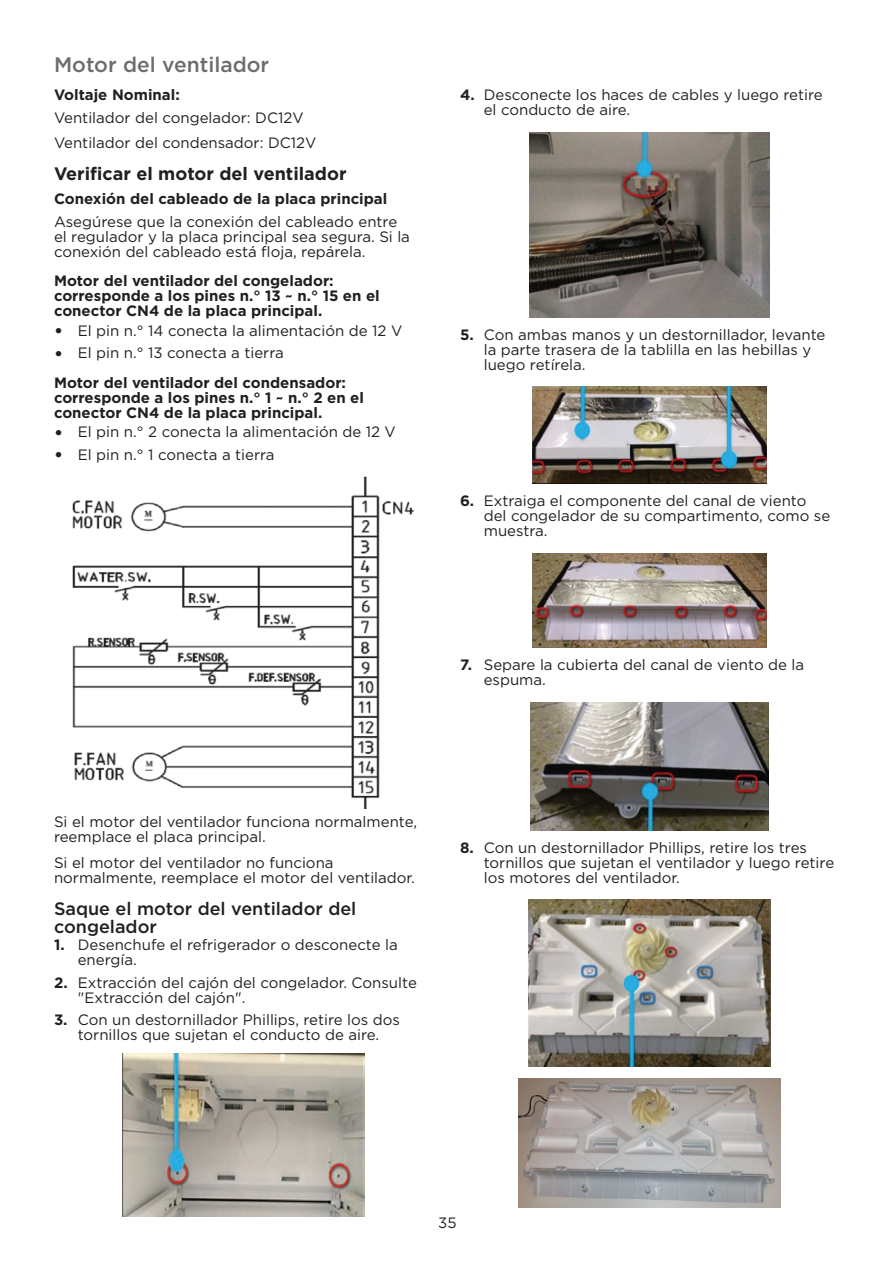
<style>
.page{position:relative;width:893px;height:1263px;background:#fff}
.page>*{position:absolute;margin:0;border:0;box-sizing:border-box;transform-origin:0 0}
.t1{font:500 21px "Gotham";color:#6c6d70}
.t2{font:500 18px/18px "Gotham";color:#231f20}
.t3{font:700 18px "Gotham";color:#231f20}
.t4{font:15px/15px "Gotham";color:#231f20}
.t5{font:700 15px/15px "Gotham";color:#231f20}
.s1{font-weight:700;font-size:18px}
.s2{font-size:18px}
.s3{font-weight:400}
.s4{font-weight:700}
</style>
<div class="page">
<img style="left:72px;top:477px;width:342px;height:331px">
<img style="left:122px;top:1054px;width:243px;height:163px">
<img style="left:529px;top:132px;width:241px;height:185px">
<img style="left:533px;top:386px;width:233px;height:98px">
<img style="left:533px;top:553px;width:233px;height:95px">
<img style="left:530px;top:702px;width:239px;height:128px">
<img style="left:529px;top:900px;width:241px;height:166px">
<img style="left:518px;top:1079px;width:263px;height:129px">
<h1 class="t1" style="left:54px;top:52px;width:217px">Motor del ventilador</h1>
<p class="t5" style="left:54px;top:87px;width:127px">Voltaje Nominal:</p>
<p class="t4" style="left:54px;top:104px;width:264px;line-height:25.5px">Ventilador del congelador: DC12V<br>Ventilador del condensador: DC12V</p>
<p class="t3" style="left:54px;top:164px;width:294px">Verificar el motor del ventilador</p>
<p class="t5" style="left:54px;top:191px;width:335px">Conexión del cableado de la placa principal</p>
<p class="t4" style="left:54px;top:214px;width:357px">Asegúrese que la conexión del cableado entre el regulador y la placa principal sea segura. Si la conexión del cableado está floja, repárela.</p>
<p class="t5" style="left:54px;top:273px;width:327px">Motor del ventilador del congelador: corresponde a los pines n.° 13 ~ n.° 15 en el conector CN4 de la placa principal.</p>
<p class="t4" style="left:54px;top:323px;width:350px"><span class="s1">•</span> El pin n.° 14 conecta la alimentación de 12 V</p>
<p class="t5" style="left:54px;top:338px;width:294px;line-height:29.2px"><span class="s2">•</span> <span class="s3">El pin n.° 13 conecta a tierra<br></span>Motor del ventilador del condensador:</p>
<p class="t5" style="left:54px;top:389px;width:311px">corresponde a los pines n.° 1 ~ n.° 2 en el conector CN4 de la placa principal.</p>
<p class="t4" style="left:54px;top:424px;width:343px"><span class="s1">•</span> El pin n.° 2 conecta la alimentación de 12 V</p>
<p class="t4" style="left:54px;top:446px;width:222px"><span class="s1">•</span> El pin n.° 1 conecta a tierra</p>
<p class="t4" style="left:484px;top:87px;width:340px;text-indent:-24px"><span class="s4">4.</span> Desconecte los haces de cables y luego retire el conducto de aire.</p>
<p class="t4" style="left:484px;top:326px;width:343px;text-indent:-24px"><span class="s4">5.</span> Con ambas manos y un destornillador, levante la parte trasera de la tablilla en las hebillas y luego retírela.</p>
<p class="t4" style="left:484px;top:493px;width:348px;text-indent:-24px"><span class="s4">6.</span> Extraiga el componente del canal de viento del congelador de su compartimento, como se muestra.</p>
<p class="t4" style="left:484px;top:657px;width:322px;text-indent:-24px"><span class="s4">7.</span> Separe la cubierta del canal de viento de la espuma.</p>
<p class="t4" style="left:54px;top:814px;width:365px">Si el motor del ventilador funciona normalmente, reemplace el placa principal.</p>
<p class="t4" style="left:54px;top:854px;width:362px">Si el motor del ventilador no funciona normalmente, reemplace el motor del ventilador.</p>
<p class="t2" style="left:54px;top:899px;width:304px">Saque el motor del ventilador del congelador</p>
<p class="t4" style="left:78px;top:937px;width:321px;text-indent:-24px"><span class="s4">1.</span> Desenchufe el refrigerador o desconecte la energía.</p>
<p class="t4" style="left:78px;top:975px;width:341px;text-indent:-24px"><span class="s4">2.</span> Extracción del cajón del congelador. Consulte "Extracción del cajón".</p>
<p class="t4" style="left:54px;top:1012px;width:347px;text-align:center"><span class="s4">3.</span> Con un destornillador Phillips, retire los dos tornillos que sujetan el conducto de aire.</p>
<p class="t4" style="left:484px;top:840px;width:352px;text-indent:-24px"><span class="s4">8.</span> Con un destornillador Phillips, retire los tres tornillos que sujetan el ventilador y luego retire los motores del ventilador.</p>
<p class="t4" style="left:438px;top:1214px;width:20px">35</p>
</div>
